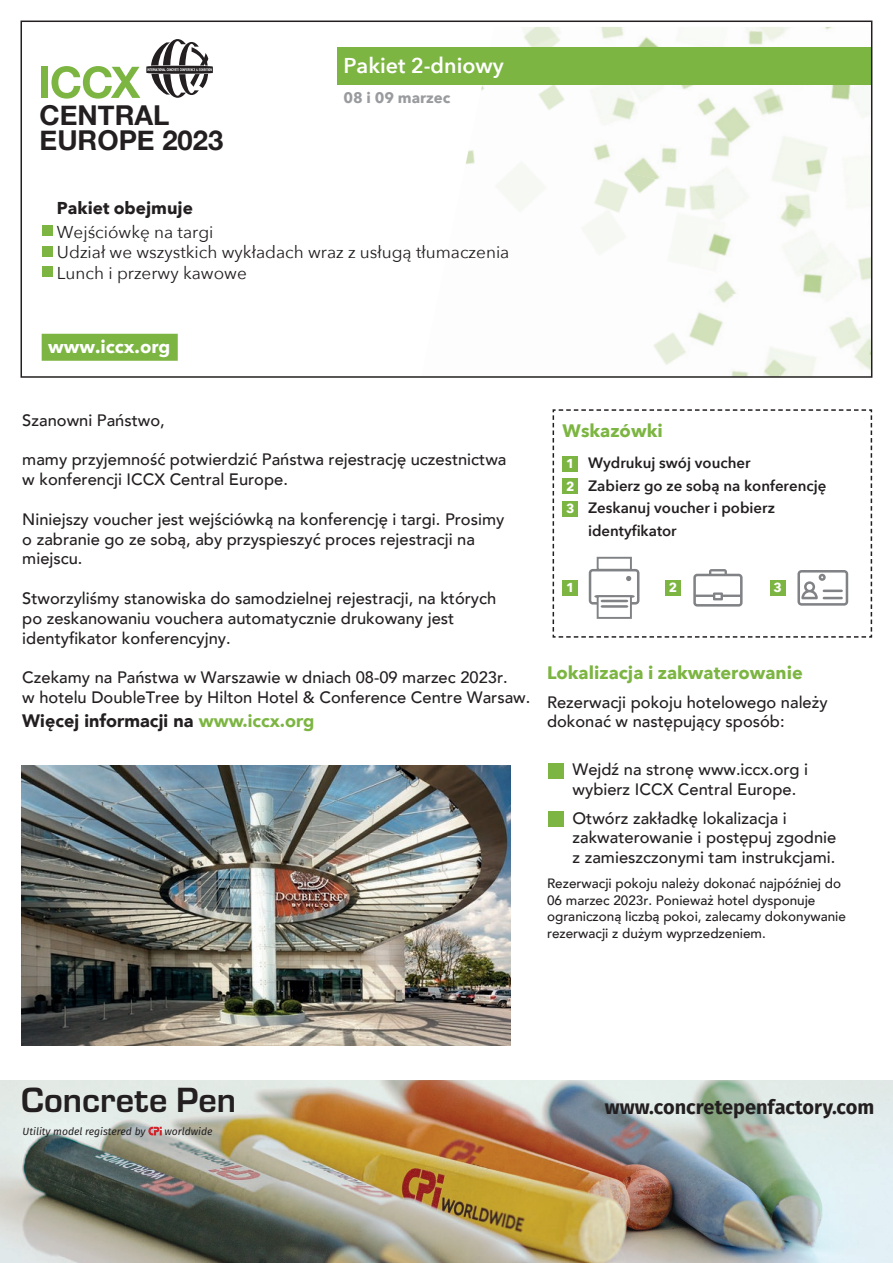
<style>
.page{position:relative;width:893px;height:1263px;background:#fff}
.page>*{position:absolute;margin:0;border:0;box-sizing:border-box;transform-origin:0 0}
.t1{font:700 36.3px "Eurostile";color:#231f20}
.t2{font:700 27.45px/25.2px "Helvetica Neue";color:#231f20}
.t3{font:600 21.45px "Avenir Next";color:#fff}
.t4{font:700 19.95px "Fira Sans";color:#231f20}
.t5{font:700 18px "Avenir Next";color:#7cb542}
.t6{font:900 18px "Avenir";color:#231f20}
.t7{font:700 18px "Avenir Next";color:#fff}
.t8{font:17.1px/20.5px "Avenir Next";color:#231f20}
.t9{font:700 17.1px "Avenir Next";color:#231f20}
.t10{font:500 16.5px/19.8px "Avenir";color:#231f20}
.t11{font:600 15px "Avenir Next";color:#231f20}
.t12{font:700 15px "Avenir Next";color:#999b9e}
.t13{font:500 13.5px/16.5px "Avenir";color:#231f20}
.t14{font:700 12.9px "Avenir Next";color:#fff}
.t15{font:italic 10.35px "Fira Sans";color:#231f20}
.s1{font-weight:700;font-size:12.9px;color:#fff}
.s2{color:#7cb542}
</style>
<div class="page">
<svg style="left:553px;top:409px;width:319px;height:229px"></svg>
<div style="left:563px;top:580px;width:15px;height:15px;background:#7cb542"></div>
<div style="left:665px;top:580px;width:16px;height:15px;background:#7cb542"></div>
<div style="left:770px;top:580px;width:15px;height:15px;background:#7cb542"></div>
<img style="left:21px;top:765px;width:489px;height:281px">
<div style="left:549px;top:763px;width:15px;height:15px;background:#7cb542"></div>
<div style="left:549px;top:811px;width:15px;height:15px;background:#7cb542"></div>
<img style="left:0;top:1081px;width:893px;height:182px">
<svg style="left:148px;top:1127px;width:14px;height:8px"></svg>
<img style="left:466px;top:150px;width:73px;height:62px">
<img style="left:470px;top:27px;width:98px;height:134px">
<img style="left:539px;top:181px;width:87px;height:73px">
<img style="left:568px;top:27px;width:98px;height:154px">
<img style="left:635px;top:27px;width:197px;height:20px">
<img style="left:626px;top:181px;width:70px;height:184px">
<img style="left:666px;top:39px;width:128px;height:163px">
<img style="left:677px;top:286px;width:102px;height:89px">
<img style="left:696px;top:191px;width:147px;height:126px">
<img style="left:764px;top:84px;width:105px;height:138px">
<img style="left:779px;top:306px;width:90px;height:69px">
<img style="left:843px;top:178px;width:26px;height:145px">
<svg style="left:51px;top:66px;width:89px;height:33px"></svg>
<div style="left:42px;top:67px;width:6px;height:31px;background:#7cb542"></div>
<svg style="left:146px;top:39px;width:67px;height:59px"></svg>
<div style="left:337px;top:47px;width:535px;height:37px;background:#7cb542"></div>
<div style="left:42px;top:225px;width:10px;height:11px;background:#7cb542"></div>
<div style="left:42px;top:246px;width:10px;height:10px;background:#7cb542"></div>
<div style="left:42px;top:267px;width:10px;height:10px;background:#7cb542"></div>
<div style="left:21px;top:21px;width:851px;height:357px;border:2px solid #231f20"></div>
<div style="left:42px;top:334px;width:136px;height:27px;background:#7cb542"></div>
<h2 class="t2" style="left:40px;top:103px;width:185px">CENTRAL<br>EUROPE 2023</h2>
<h3 class="t3" style="left:343px;top:47px;width:162px">Pakiet 2-dniowy</h3>
<p class="t12" style="left:343px;top:85px;width:108px">08 i 09 marzec</p>
<p class="t9" style="left:57px;top:193px;width:138px">Pakiet obejmuje</p>
<p class="t8" style="left:57px;top:221px;width:454px">Wejściówkę na targi<br>Udział we wszystkich wykładach wraz z usługą tłumaczenia<br>Lunch i przerwy kawowe</p>
<p class="t7" style="left:48px;top:331px;width:124px">www.iccx.org</p>
<p class="t10" style="left:22px;top:409px;width:144px">Szanowni Państwo,</p>
<p class="t10" style="left:22px;top:449px;width:486px">mamy przyjemność potwierdzić Państwa rejestrację uczestnictwa w konferencji ICCX Central Europe.</p>
<p class="t10" style="left:22px;top:508px;width:483px">Niniejszy voucher jest wejściówką na konferencję i targi. Prosimy o zabranie go ze sobą, aby przyspieszyć proces rejestracji na miejscu.</p>
<p class="t10" style="left:22px;top:587px;width:475px">Stworzyliśmy stanowiska do samodzielnej rejestracji, na których po zeskanowaniu vouchera automatycznie drukowany jest identyfikator konferencyjny.</p>
<p class="t10" style="left:22px;top:667px;width:510px">Czekamy na Państwa w Warszawie w dniach 08-09 marzec 2023r.<br>w hotelu DoubleTree by Hilton Hotel &amp; Conference Centre Warsaw.</p>
<p class="t5" style="left:547px;top:657px;width:257px">Lokalizacja i zakwaterowanie</p>
<p class="t5" style="left:563px;top:415px;width:102px">Wskazówki</p>
<p class="t11" style="left:566px;top:450px;width:186px"><span class="s1">1</span> Wydrukuj swój voucher</p>
<p class="t11" style="left:566px;top:473px;width:262px"><span class="s1">2</span> Zabierz go ze sobą na konferencję</p>
<p class="t11" style="left:566px;top:495px;width:210px"><span class="s1">3</span> Zeskanuj voucher i pobierz</p>
<p class="t11" style="left:588px;top:518px;width:90px">identyfikator</p>
<p class="t14" style="left:566px;top:576px;width:10px">1</p>
<p class="t14" style="left:669px;top:576px;width:10px">2</p>
<p class="t14" style="left:773px;top:576px;width:10px">3</p>
<p class="t10" style="left:547px;top:691px;width:282px">Rezerwacji pokoju hotelowego należy dokonać w następujący sposób:</p>
<p class="t10" style="left:573px;top:759px;width:237px">Wejdź na stronę www.iccx.org i wybierz ICCX Central Europe.</p>
<p class="t10" style="left:573px;top:807px;width:265px">Otwórz zakładkę lokalizacja i zakwaterowanie i postępuj zgodnie z zamieszczonymi tam instrukcjami.</p>
<p class="t13" style="left:547px;top:874px;width:300px">Rezerwacji pokoju należy dokonać najpóźniej do 06 marzec 2023r. Ponieważ hotel dysponuje ograniczoną liczbą pokoi, zalecamy dokonywanie rezerwacji z dużym wyprzedzeniem.</p>
<p class="t6" style="left:22px;top:705px;width:294px">Więcej informacji na <span class="s2">www.iccx.org</span></p>
<h1 class="t1" style="left:21px;top:1074px;width:216px">Concrete Pen</h1>
<p class="t15" style="left:23px;top:1124px;width:125px">Utility model registered by</p>
<p class="t15" style="left:164px;top:1124px;width:50px">worldwide</p>
<p class="t4" style="left:605px;top:1093px;width:271px">www.concretepenfactory.com</p>
</div>
